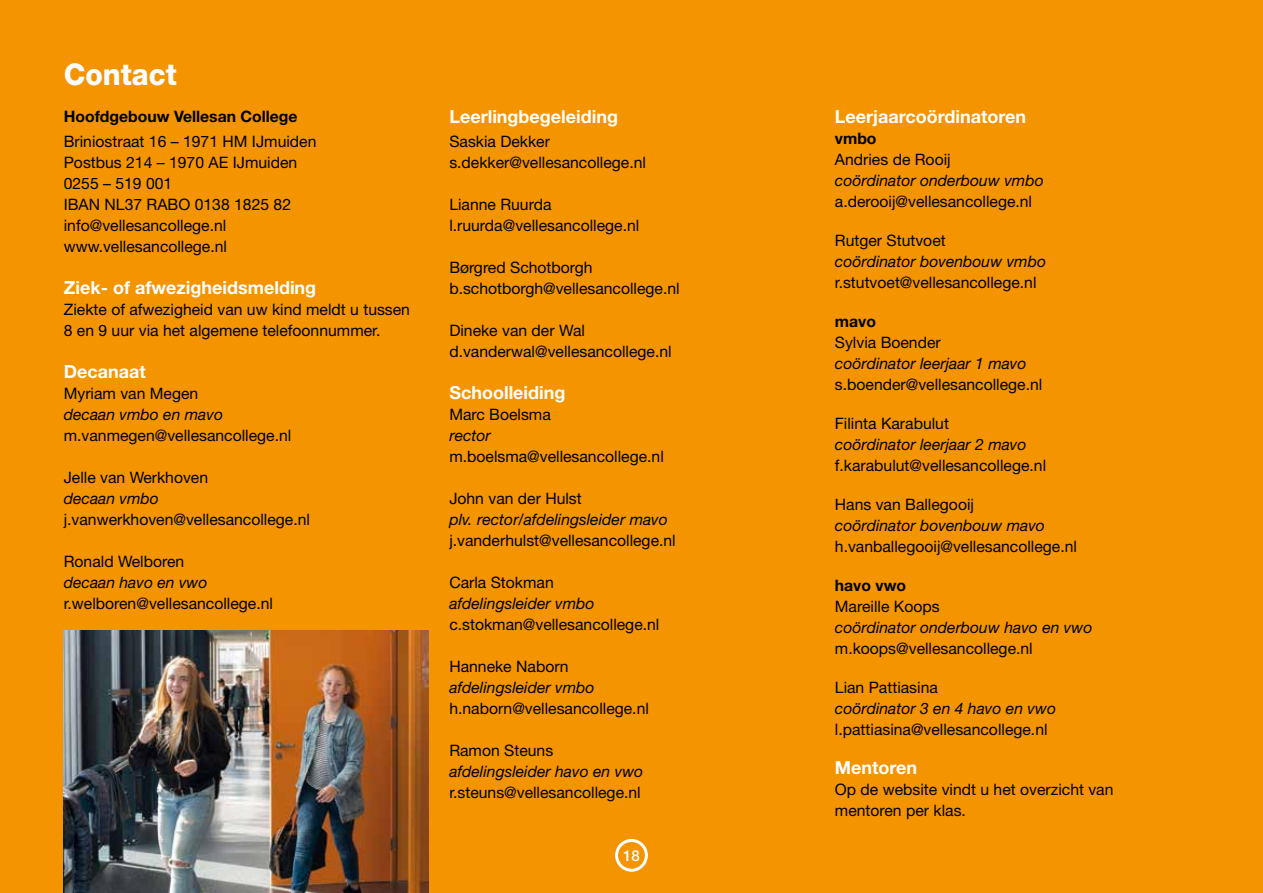
<style>
.page{position:relative;width:1263px;height:893px;background:#f39400}
.page>*{position:absolute;margin:0;border:0;box-sizing:border-box;transform-origin:0 0}
.t1{font:800 30px "Helvetica Neue LT Std";color:#fff;scale:.95 1}
.t2{font:700 18px "Helvetica Neue LT Std";color:#fff}
.t3{font:15.75px/21px "Helvetica Neue LT Std";color:#000}
.t4{font:italic 15.75px "Helvetica Neue LT Std";color:#000}
.t5{font:700 15.75px "Helvetica Neue LT Std";color:#000}
.t6{font:500 15px "Helvetica Neue LT Std";color:#fff}
</style>
<div class="page">
<img style="left:64px;top:630px;width:364px;height:263px">
<div style="left:615px;top:839px;width:33px;height:33px;border:3px solid #fff;border-radius:50%"></div>
<h1 class="t1" style="left:64px;top:57px;width:120px">Contact</h1>
<p class="t5" style="left:64px;top:106px;width:235px">Hoofdgebouw Vellesan College</p>
<p class="t3" style="left:64px;top:131px;width:254px">Briniostraat 16 – 1971 HM IJmuiden<br>Postbus 214 – 1970 AE IJmuiden<br>0255 – 519 001<br>IBAN NL37 RABO 0138 1825 82 info@vellesancollege.nl www.vellesancollege.nl</p>
<p class="t2" style="left:64px;top:277px;width:254px">Ziek- of afwezigheidsmelding</p>
<p class="t3" style="left:64px;top:299px;width:348px">Ziekte of afwezigheid van uw kind meldt u tussen<br>8 en 9 uur via het algemene telefoonnummer.</p>
<p class="t2" style="left:64px;top:361px;width:84px">Decanaat</p>
<p class="t3" style="left:64px;top:383px;width:136px">Myriam van Megen</p>
<p class="t4" style="left:64px;top:405px;width:161px">decaan vmbo en mavo</p>
<p class="t3" style="left:64px;top:425px;width:229px">m.vanmegen@vellesancollege.nl</p>
<p class="t3" style="left:64px;top:467px;width:146px">Jelle van Werkhoven</p>
<p class="t4" style="left:64px;top:489px;width:97px">decaan vmbo</p>
<p class="t3" style="left:64px;top:509px;width:248px">j.vanwerkhoven@vellesancollege.nl</p>
<p class="t3" style="left:64px;top:551px;width:122px">Ronald Welboren</p>
<p class="t4" style="left:64px;top:573px;width:145px">decaan havo en vwo</p>
<p class="t3" style="left:64px;top:593px;width:211px">r.welboren@vellesancollege.nl</p>
<p class="t2" style="left:449px;top:106px;width:170px">Leerlingbegeleiding</p>
<p class="t3" style="left:449px;top:131px;width:198px">Saskia Dekker s.dekker@vellesancollege.nl</p>
<p class="t3" style="left:449px;top:194px;width:191px">Lianne Ruurda l.ruurda@vellesancollege.nl</p>
<p class="t3" style="left:449px;top:257px;width:232px">Børgred Schotborgh b.schotborgh@vellesancollege.nl</p>
<p class="t3" style="left:449px;top:320px;width:224px">Dineke van der Wal d.vanderwal@vellesancollege.nl</p>
<p class="t2" style="left:449px;top:382px;width:118px">Schoolleiding</p>
<p class="t3" style="left:449px;top:404px;width:103px">Marc Boelsma</p>
<p class="t4" style="left:449px;top:426px;width:43px">rector</p>
<p class="t3" style="left:449px;top:446px;width:216px">m.boelsma@vellesancollege.nl</p>
<p class="t3" style="left:449px;top:488px;width:134px">John van der Hulst</p>
<p class="t4" style="left:449px;top:510px;width:220px">plv. rector/afdelingsleider mavo</p>
<p class="t3" style="left:449px;top:530px;width:228px">j.vanderhulst@vellesancollege.nl</p>
<p class="t3" style="left:449px;top:572px;width:106px">Carla Stokman</p>
<p class="t4" style="left:449px;top:594px;width:147px">afdelingsleider vmbo</p>
<p class="t3" style="left:449px;top:614px;width:212px">c.stokman@vellesancollege.nl</p>
<p class="t3" style="left:449px;top:656px;width:121px">Hanneke Naborn</p>
<p class="t4" style="left:449px;top:678px;width:147px">afdelingsleider vmbo</p>
<p class="t3" style="left:449px;top:698px;width:201px">h.naborn@vellesancollege.nl</p>
<p class="t3" style="left:449px;top:740px;width:105px">Ramon Steuns</p>
<p class="t4" style="left:449px;top:762px;width:195px">afdelingsleider havo en vwo</p>
<p class="t3" style="left:449px;top:782px;width:193px">r.steuns@vellesancollege.nl</p>
<p class="t6" style="left:623px;top:846px;width:18px">18</p>
<p class="t2" style="left:835px;top:106px;width:193px">Leerjaarcoördinatoren</p>
<p class="t5" style="left:835px;top:129px;width:43px">vmbo</p>
<p class="t3" style="left:835px;top:149px;width:117px">Andries de Rooij</p>
<p class="t4" style="left:835px;top:171px;width:210px">coördinator onderbouw vmbo</p>
<p class="t3" style="left:835px;top:191px;width:199px">a.derooij@vellesancollege.nl</p>
<p class="t3" style="left:835px;top:230px;width:112px">Rutger Stutvoet</p>
<p class="t4" style="left:835px;top:252px;width:213px">coördinator bovenbouw vmbo</p>
<p class="t3" style="left:835px;top:272px;width:203px">r.stutvoet@vellesancollege.nl</p>
<p class="t5" style="left:835px;top:312px;width:43px">mavo</p>
<p class="t3" style="left:835px;top:332px;width:107px">Sylvia Boender</p>
<p class="t4" style="left:835px;top:354px;width:193px">coördinator leerjaar 1 mavo</p>
<p class="t3" style="left:835px;top:374px;width:209px">s.boender@vellesancollege.nl</p>
<p class="t3" style="left:835px;top:413px;width:116px">Filinta Karabulut</p>
<p class="t4" style="left:835px;top:435px;width:193px">coördinator leerjaar 2 mavo</p>
<p class="t3" style="left:835px;top:455px;width:213px">f.karabulut@vellesancollege.nl</p>
<p class="t3" style="left:835px;top:494px;width:141px">Hans van Ballegooij</p>
<p class="t4" style="left:835px;top:516px;width:212px">coördinator bovenbouw mavo</p>
<p class="t3" style="left:835px;top:536px;width:244px">h.vanballegooij@vellesancollege.nl</p>
<p class="t5" style="left:835px;top:576px;width:73px">havo vwo</p>
<p class="t3" style="left:835px;top:596px;width:106px">Mareille Koops</p>
<p class="t4" style="left:835px;top:618px;width:259px">coördinator onderbouw havo en vwo</p>
<p class="t3" style="left:835px;top:638px;width:199px">m.koops@vellesancollege.nl</p>
<p class="t3" style="left:835px;top:677px;width:104px">Lian Pattiasina</p>
<p class="t4" style="left:835px;top:699px;width:223px">coördinator 3 en 4 havo en vwo</p>
<p class="t3" style="left:835px;top:719px;width:214px">l.pattiasina@vellesancollege.nl</p>
<p class="t2" style="left:835px;top:757px;width:84px">Mentoren</p>
<p class="t3" style="left:835px;top:779px;width:280px">Op de website vindt u het overzicht van mentoren per klas.</p>
</div>
